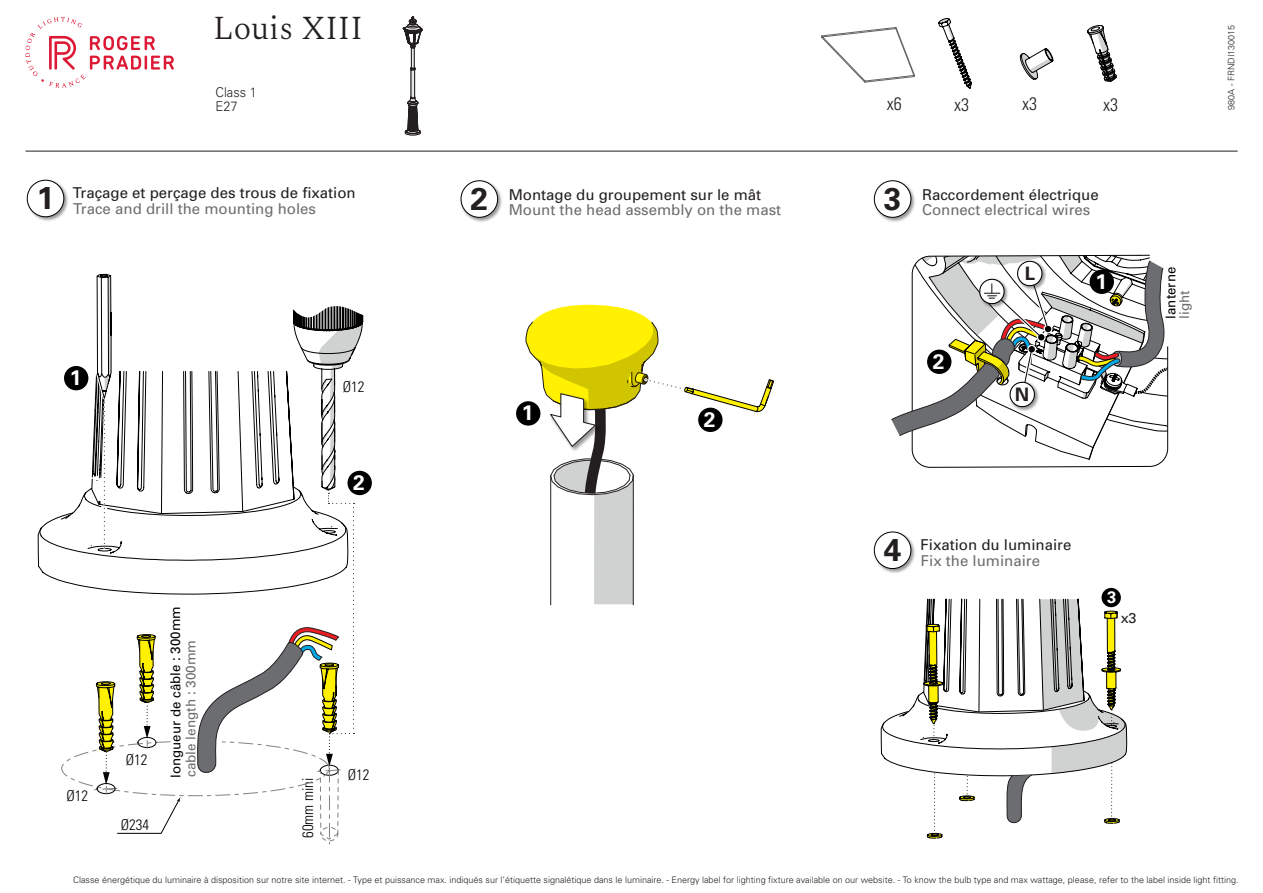
<style>
.page{position:relative;width:1263px;height:893px;background:#fff}
.page>*{position:absolute;margin:0;border:0;box-sizing:border-box;transform-origin:0 0}
.t1{font:300 33px "Spectral";color:#231f20}
.t2{font:700 31.5px "Univers LT Std";color:#231f20}
.t3{font:700 21px "Univers LT Std";color:#fff}
.t4{font:700 18.6px "Univers LT Std";color:#231f20}
.t5{font:300 condensed 18px "Univers";color:#231f20}
.t6{font:700 16.65px "Univers LT Std";color:#fff}
.t7{font:15px "Univers";color:#231f20}
.t8{font:15px "Univers";color:#6c6d70}
.t9{font:300 condensed 15px "Univers";color:#000001}
.t10{font:14.25px "Univers";color:#231f20}
.t11{font:13.5px "Univers";letter-spacing:-.005em;color:#000001}
.t12{font:13.5px "Univers";color:#6c6d70}
.t13{font:300 13.5px/13.5px "Univers";color:#262324;scale:.95 1}
.t14{font:300 9px "Univers";color:#231f20}
.t15{font:300 9px "Univers";color:#262324}
</style>
<div class="page">
<svg style="left:25px;top:17px;width:74px;height:71px"></svg>
<hr style="left:26px;top:151px;width:1212px;height:1px;background:#231f20">
<svg style="left:403px;top:16px;width:20px;height:120px"></svg>
<svg style="left:891px;top:255px;width:277px;height:205px"></svg>
<svg style="left:99px;top:35px;width:195px;height:117px"></svg>
<img style="left:26px;top:179px;width:42px;height:42px">
<div style="left:27px;top:180px;width:37px;height:37px;background:#fff;border-radius:50%"></div>
<div style="left:27px;top:180px;width:37px;height:37px;border:1px solid #000001;border-radius:50%"></div>
<svg style="left:38px;top:273px;width:326px;height:572px"></svg>
<div style="left:64px;top:366px;width:24px;height:24px;background:#000001;border-radius:50%"></div>
<div style="left:347px;top:471px;width:25px;height:24px;background:#000001;border-radius:50%"></div>
<img style="left:460px;top:180px;width:42px;height:42px">
<div style="left:461px;top:181px;width:37px;height:36px;background:#fff;border-radius:50%"></div>
<div style="left:461px;top:181px;width:37px;height:37px;border:1px solid #000001;border-radius:50%"></div>
<img style="left:873px;top:180px;width:42px;height:42px">
<div style="left:874px;top:181px;width:37px;height:36px;background:#fff;border-radius:50%"></div>
<div style="left:874px;top:181px;width:37px;height:37px;border:1px solid #000001;border-radius:50%"></div>
<div style="left:1101px;top:588px;width:20px;height:19px;background:#000001;border-radius:50%"></div>
<svg style="left:929px;top:150px;width:155px;height:318px"></svg>
<svg style="left:880px;top:598px;width:248px;height:241px"></svg>
<img style="left:873px;top:531px;width:42px;height:42px">
<div style="left:874px;top:532px;width:37px;height:37px;background:#fff;border-radius:50%"></div>
<div style="left:874px;top:532px;width:37px;height:37px;border:1px solid #000001;border-radius:50%"></div>
<div style="left:516px;top:401px;width:24px;height:25px;background:#000001;border-radius:50%"></div>
<img style="left:571px;top:448px;width:32px;height:6px">
<svg style="left:522px;top:305px;width:252px;height:143px"></svg>
<svg style="left:1087px;top:25px;width:30px;height:57px"></svg>
<svg style="left:938px;top:18px;width:34px;height:71px"></svg>
<svg style="left:1019px;top:48px;width:35px;height:32px"></svg>
<svg style="left:820px;top:27px;width:95px;height:56px"></svg>
<h1 class="t1" style="left:213px;top:4px;width:151px">Louis XIII</h1>
<h3 class="t13" style="left:216px;top:85px;width:45px">Class 1<br>E27</h3>
<h3 class="t5" style="left:887px;top:93px;width:16px">x6</h3>
<h3 class="t5" style="left:954px;top:93px;width:16px">x3</h3>
<h3 class="t5" style="left:1022px;top:93px;width:16px">x3</h3>
<h3 class="t5" style="left:1103px;top:93px;width:16px">x3</h3>
<p class="t15" style="left:1226px;top:110px;width:87px;rotate:-90deg">980A - FRNDI130015</p>
<h2 class="t2" style="left:37px;top:179px;width:19px">1</h2>
<h3 class="t7" style="left:73px;top:184px;width:284px">Traçage et perçage des trous de fixation</h3>
<h3 class="t8" style="left:73px;top:200px;width:244px">Trace and drill the mounting holes</h3>
<h3 class="t3" style="left:70px;top:365px;width:13px">1</h3>
<h3 class="t9" style="left:343px;top:377px;width:23px">Ø12</h3>
<h3 class="t3" style="left:353px;top:470px;width:13px">2</h3>
<h2 class="t2" style="left:471px;top:180px;width:19px">2</h2>
<h3 class="t7" style="left:509px;top:186px;width:254px">Montage du groupement sur le mât</h3>
<h3 class="t8" style="left:509px;top:201px;width:274px">Mount the head assembly on the mast</h3>
<h3 class="t3" style="left:522px;top:401px;width:13px">1</h3>
<h3 class="t3" style="left:704px;top:407px;width:13px">2</h3>
<h2 class="t2" style="left:884px;top:180px;width:19px">3</h2>
<h3 class="t7" style="left:922px;top:186px;width:178px">Raccordement électrique</h3>
<h3 class="t8" style="left:922px;top:201px;width:170px">Connect electrical wires</h3>
<h3 class="t4" style="left:1025px;top:262px;width:12px">L</h3>
<h3 class="t3" style="left:1095px;top:269px;width:13px">1</h3>
<h3 class="t3" style="left:933px;top:349px;width:13px">2</h3>
<h3 class="t4" style="left:1015px;top:383px;width:16px">N</h3>
<h3 class="t11" style="left:1163px;top:319px;width:53px;rotate:-90deg">lanterne</h3>
<h3 class="t12" style="left:1176px;top:319px;width:30px;rotate:-90deg">light</h3>
<h3 class="t9" style="left:67px;top:787px;width:23px">Ø12</h3>
<h3 class="t9" style="left:126px;top:750px;width:23px">Ø12</h3>
<h3 class="t9" style="left:121px;top:815px;width:30px">Ø234</h3>
<h3 class="t11" style="left:168px;top:778px;width:173px;rotate:-90deg">longueur de câble : 300mm</h3>
<h3 class="t12" style="left:183px;top:777px;width:139px;rotate:-90deg">cable length : 300mm</h3>
<h3 class="t9" style="left:299px;top:838px;width:62px;rotate:-90deg">60mm mini</h3>
<h3 class="t9" style="left:348px;top:766px;width:23px">Ø12</h3>
<h2 class="t2" style="left:884px;top:531px;width:19px">4</h2>
<h3 class="t7" style="left:920px;top:536px;width:152px">Fixation du luminaire</h3>
<h3 class="t8" style="left:921px;top:552px;width:121px">Fix the luminaire</h3>
<h3 class="t6" style="left:1107px;top:587px;width:11px">3</h3>
<h3 class="t10" style="left:1121px;top:609px;width:17px">x3</h3>
<p class="t14" style="left:73px;top:874px;width:1167px">Classe énergétique du luminaire à disposition sur notre site internet. - Type et puissance max. indiqués sur l’étiquette signalétique dans le luminaire. - Energy label for lighting fixture available on our website. - To know the bulb type and max wattage, please, refer to the label inside light fitting.</p>
</div>
